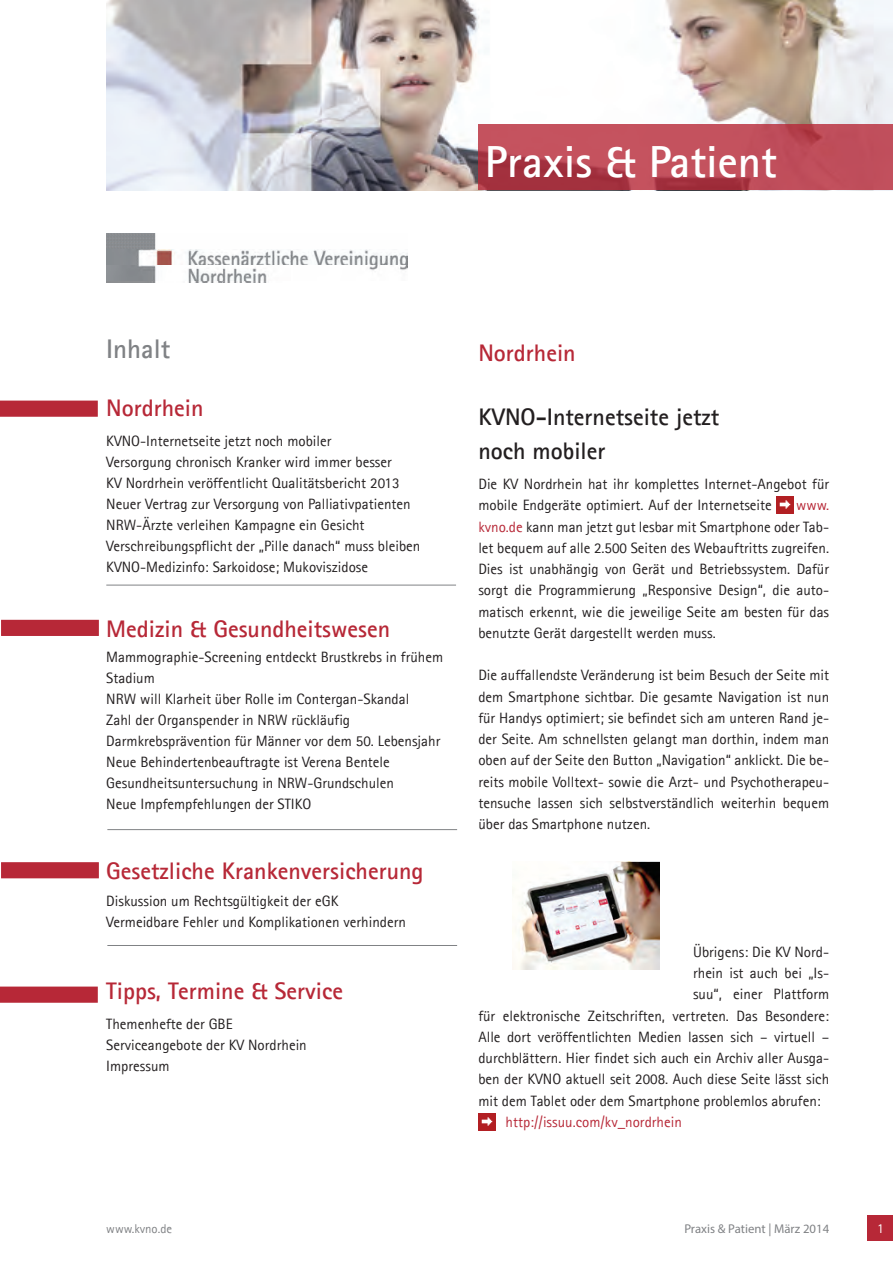
<style>
.page{position:relative;width:893px;height:1263px;background:#fff}
.page>*{position:absolute;margin:0;border:0;box-sizing:border-box;transform-origin:0 0}
.t1{font:700 45px "Agfa Rotis Sans Serif";color:#fff}
.Inhaltsverzeichnis{font:700 27px "Agfa Rotis Sans Serif";color:#808285}
.Zwischenüberschrift{font:700 24px/33.8px "Agfa Rotis Sans Serif";color:#231f20}
.Überschrift{font:700 24px "Agfa Rotis Sans Serif";color:#b72837}
.Inhaltsverzeichnis-2{font:700 24px "Agfa Rotis Sans Serif";color:#b72837}
.Zwischenüberschrift-2{font:700 24px "Agfa Rotis Sans Serif";color:#b72837}
.News-Fließ{font:700 24px "Agfa Rotis Sans Serif";color:#b72837}
.News-Fließ-2{font:15px/21.3px "Agfa Rotis Sans Serif";color:#231f20;text-align:justify}
.Inhaltsverzeichnis-3{font:15px "Agfa Rotis Sans Serif";color:#231f20}
.News-Fließ-3{font:15px "Agfa Rotis Sans Serif";color:#b72837}
.t2{font:13.5px "Agfa Rotis Sans Serif";color:#fff}
.News-Fließ-4{font:12.75px "Myriad Pro";color:#808285}
.News-Fließ-5{font:12.75px "Agfa Rotis Sans Serif";color:#808285}
.s1{color:#b72837}
</style>
<div class="page">
<div style="left:1px;top:620px;width:98px;height:16px;background:#b72837"></div>
<div style="left:0;top:401px;width:98px;height:16px;background:#b72837;border:2px solid #b72837"></div>
<div style="left:0;top:986px;width:98px;height:17px;background:#b72837;border:2px solid #b72837"></div>
<hr style="left:107px;top:945px;width:350px;height:1px;background:#808285">
<div style="left:1px;top:862px;width:98px;height:16px;background:#b72837;border:2px solid #b72837"></div>
<div style="left:868px;top:1215px;width:25px;height:26px;background:#b72837"></div>
<img style="left:106px;top:234px;width:301px;height:49px">
<hr style="left:106px;top:585px;width:350px;height:1px;background:#808285">
<hr style="left:107px;top:829px;width:350px;height:1px;background:#808285">
<img style="left:106px;top:0;width:787px;height:190px">
<svg style="left:478px;top:125px;width:415px;height:65px;background:#bb4955"></svg>
<img style="left:512px;top:862px;width:148px;height:107px">
<img style="left:479px;top:1113px;width:17px;height:17px">
<img style="left:776px;top:496px;width:17px;height:17px">
<p class="t1" style="left:485px;top:134px;width:294px">Praxis &amp; Patient</p>
<p class="Inhaltsverzeichnis" style="left:106px;top:332px;width:66px">Inhalt</p>
<p class="Überschrift" style="left:106px;top:393px;width:99px">Nordrhein</p>
<p class="Inhaltsverzeichnis-3" style="left:106px;top:432px;width:227px">KVNO-Internetseite jetzt noch mobiler</p>
<p class="Inhaltsverzeichnis-3" style="left:106px;top:453px;width:287px">Versorgung chronisch Kranker wird immer besser</p>
<p class="Inhaltsverzeichnis-3" style="left:106px;top:474px;width:295px">KV Nordrhein veröffentlicht Qualitätsbericht 2013</p>
<p class="Inhaltsverzeichnis-3" style="left:106px;top:495px;width:306px">Neuer Vertrag zur Versorgung von Palliativpatienten</p>
<p class="Inhaltsverzeichnis-3" style="left:106px;top:516px;width:260px">NRW-Ärzte verleihen Kampagne ein Gesicht</p>
<p class="Inhaltsverzeichnis-3" style="left:106px;top:537px;width:316px">Verschreibungspflicht der „Pille danach“ muss bleiben</p>
<p class="Inhaltsverzeichnis-3" style="left:106px;top:558px;width:263px">KVNO-Medizinfo: Sarkoidose; Mukoviszidose</p>
<p class="Überschrift" style="left:106px;top:614px;width:285px">Medizin &amp; Gesundheitswesen</p>
<p class="Inhaltsverzeichnis-3" style="left:106px;top:648px;width:338px">Mammographie-Screening entdeckt Brustkrebs in frühem</p>
<p class="Inhaltsverzeichnis-3" style="left:106px;top:669px;width:50px">Stadium</p>
<p class="Inhaltsverzeichnis-3" style="left:106px;top:690px;width:304px">NRW will Klarheit über Rolle im Contergan-Skandal</p>
<p class="Inhaltsverzeichnis-3" style="left:106px;top:711px;width:245px">Zahl der Organspender in NRW rückläufig</p>
<p class="Inhaltsverzeichnis-3" style="left:106px;top:732px;width:336px">Darmkrebsprävention für Männer vor dem 50. Lebensjahr</p>
<p class="Inhaltsverzeichnis-3" style="left:106px;top:753px;width:285px">Neue Behindertenbeauftragte ist Verena Bentele</p>
<p class="Inhaltsverzeichnis-3" style="left:106px;top:774px;width:289px">Gesundheitsuntersuchung in NRW-Grundschulen</p>
<p class="Inhaltsverzeichnis-3" style="left:106px;top:795px;width:207px">Neue Impfempfehlungen der STIKO</p>
<p class="Inhaltsverzeichnis-2" style="left:106px;top:856px;width:319px">Gesetzliche Krankenversicherung</p>
<p class="Inhaltsverzeichnis-3" style="left:106px;top:892px;width:234px">Diskussion um Rechtsgültigkeit der eGK</p>
<p class="Inhaltsverzeichnis-3" style="left:106px;top:913px;width:301px">Vermeidbare Fehler und Komplikationen verhindern</p>
<p class="Zwischenüberschrift-2" style="left:106px;top:976px;width:238px">Tipps, Termine &amp; Service</p>
<p class="Inhaltsverzeichnis-3" style="left:106px;top:1015px;width:128px">Themenhefte der GBE</p>
<p class="Inhaltsverzeichnis-3" style="left:106px;top:1036px;width:202px">Serviceangebote der KV Nordrhein</p>
<p class="Inhaltsverzeichnis-3" style="left:106px;top:1057px;width:65px">Impressum</p>
<p class="News-Fließ" style="left:478px;top:338px;width:99px">Nordrhein</p>
<p class="Zwischenüberschrift" style="left:478px;top:400px;width:242px">KVNO-Internetseite jetzt noch mobiler</p>
<p class="News-Fließ-2" style="left:478px;top:473px;width:352px">Die KV Nordrhein hat ihr komplettes Internet-Angebot für mobile Endgeräte optimiert. Auf der Internetseite</p>
<p class="News-Fließ-2" style="left:478px;top:494px;width:352px;text-indent:318px"><span class="s1">www. kvno.de</span> kann man jetzt gut lesbar mit Smartphone oder Tab&shy;let bequem auf alle 2.500 Seiten des Webauftritts zugreifen.<br>Dies ist unabhängig von Gerät und Betriebssystem. Dafür sorgt die Programmierung „Responsive Design“, die auto&shy;matisch erkennt, wie die jeweilige Seite am besten für das benutzte Gerät dargestellt werden muss.</p>
<p class="News-Fließ-2" style="left:478px;top:664px;width:352px">Die auffallendste Veränderung ist beim Besuch der Seite mit dem Smartphone sichtbar. Die gesamte Navigation ist nun für Handys optimiert; sie befindet sich am unteren Rand je&shy;der Seite. Am schnellsten gelangt man dorthin, indem man oben auf der Seite den Button „Navigation“ anklickt. Die be&shy;reits mobile Volltext- sowie die Arzt- und Psychotherapeu&shy;tensuche lassen sich selbstverständlich weiterhin bequem über das Smartphone nutzen.</p>
<p class="News-Fließ-2" style="left:693px;top:941px;width:138px">Übrigens: Die KV Nord-</p>
<p class="News-Fließ-2" style="left:693px;top:962px;width:138px">rhein ist auch bei „Is-</p>
<p class="News-Fließ-2" style="left:693px;top:983px;width:138px">suu“, einer Plattform</p>
<p class="News-Fließ-2" style="left:478px;top:1005px;width:352px">für elektronische Zeitschriften, vertreten. Das Besondere:</p>
<p class="News-Fließ-2" style="left:478px;top:1026px;width:352px">Alle dort veröffentlichten Medien lassen sich – virtuell –</p>
<p class="News-Fließ-2" style="left:478px;top:1047px;width:352px">durchblättern. Hier findet sich auch ein Archiv aller Ausga-</p>
<p class="News-Fließ-2" style="left:478px;top:1068px;width:352px">ben der KVNO aktuell seit 2008. Auch diese Seite lässt sich</p>
<p class="News-Fließ-2" style="left:478px;top:1090px;width:344px">mit dem Tablet oder dem Smartphone problemlos abrufen:</p>
<p class="News-Fließ-3" style="left:506px;top:1113px;width:178px">http://issuu.com/kv_nordrhein</p>
<p class="News-Fließ-4" style="left:684px;top:1221px;width:146px">Praxis &amp; Patient | März 2014</p>
<p class="News-Fließ-5" style="left:106px;top:1221px;width:67px">www.kvno.de</p>
<p class="t2" style="left:877px;top:1221px;width:8px">1</p>
</div>
